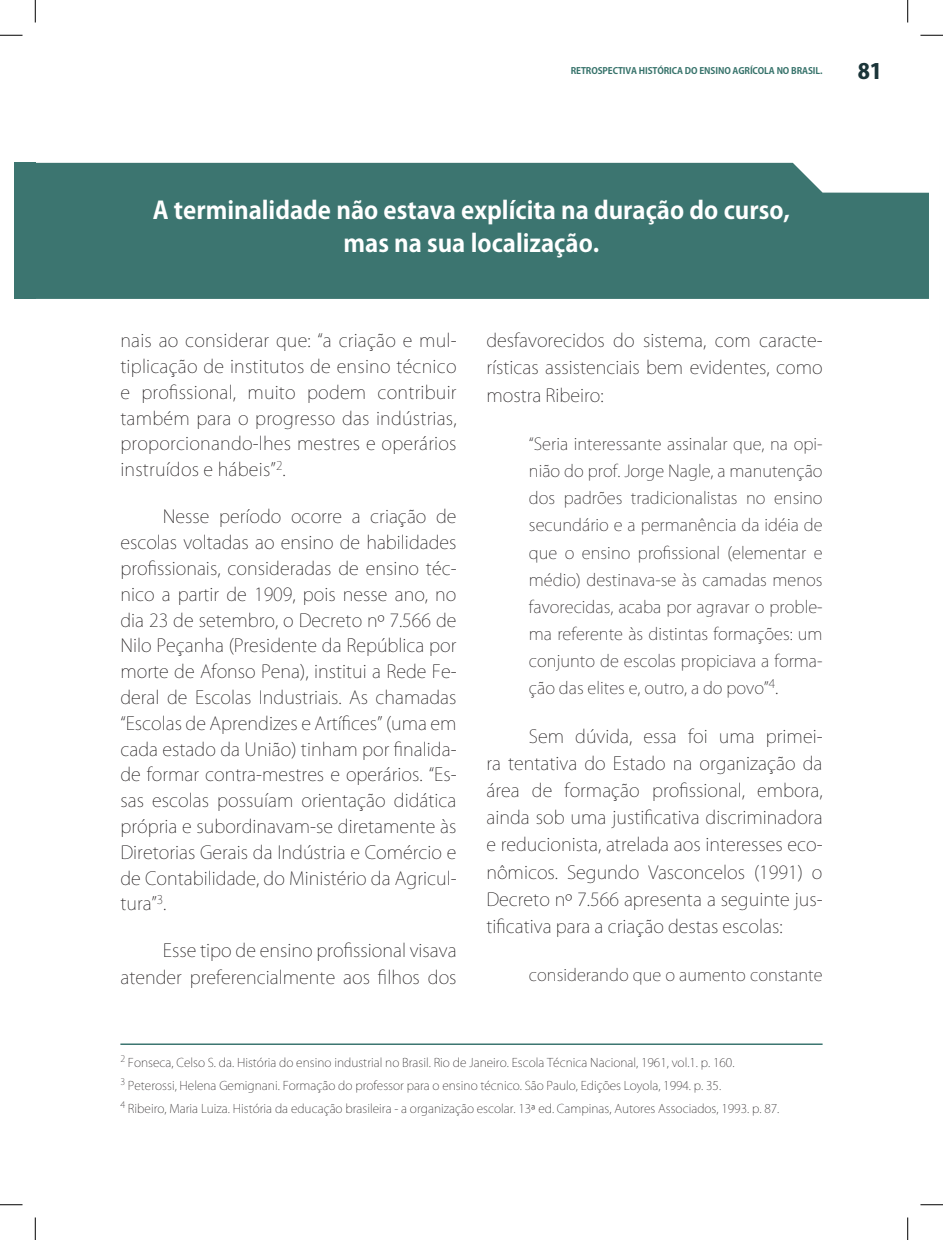
<style>
.page{position:relative;width:943px;height:1240px;background:#fff}
.page>*{position:absolute;margin:0;border:0;box-sizing:border-box;transform-origin:0 0}
.t1{font:700 24px/33px "Koz Go Pro";color:#fff;text-align:center}
.t2{font:800 21px "Koz Go Pro";color:#1b3539}
.t3{font:200 18px/25.8px "Koz Go Pro";color:#231f20;text-align:justify}
.t4{font:200 16.5px/27.2px "Koz Go Pro";color:#231f20;text-align:justify}
.t5{font:200 12px/23px "Koz Go Pro";color:#231f20}
.t6{font:700 9px "Koz Go Pro";letter-spacing:-.01em;color:#37736b}
.s1{font-size:18px}
</style>
<div class="page">
<div style="left:14px;top:163px;width:21px;height:136px;background:#3c7570"></div>
<div style="left:35px;top:163px;width:893px;height:136px;background:#3c7570"></div>
<hr style="left:120px;top:1043px;width:702px;height:2px;background:#3c7570">
<svg style="left:0;top:34px;width:22px;height:1px"></svg>
<svg style="left:920px;top:34px;width:22px;height:1px"></svg>
<svg style="left:34px;top:0;width:1px;height:22px"></svg>
<svg style="left:34px;top:1217px;width:1px;height:23px"></svg>
<svg style="left:908px;top:0;width:1px;height:22px"></svg>
<svg style="left:908px;top:1217px;width:1px;height:23px"></svg>
<svg style="left:0;top:35px;width:22px;height:1px"></svg>
<svg style="left:920px;top:35px;width:22px;height:1px"></svg>
<svg style="left:0;top:1204px;width:22px;height:1px"></svg>
<svg style="left:920px;top:1204px;width:22px;height:1px"></svg>
<svg style="left:35px;top:0;width:1px;height:22px"></svg>
<svg style="left:35px;top:1217px;width:1px;height:23px"></svg>
<svg style="left:907px;top:0;width:1px;height:22px"></svg>
<svg style="left:907px;top:1217px;width:1px;height:23px"></svg>
<p class="t6" style="left:570px;top:65px;width:253px">RETROSPECTIVA HISTÓRICA DO ENSINO AGRÍCOLA NO BRASIL.</p>
<p class="t2" style="left:857px;top:58px;width:26px">81</p>
<h1 class="t1" style="left:153px;top:195px;width:638px">A terminalidade não estava explícita na duração do curso, mas na sua localização.</h1>
<p class="t3" style="left:120px;top:328px;width:337px">nais ao considerar que: “a criação e mul&shy;tiplicação de institutos de ensino técnico e profissional, muito podem contribuir também para o progresso das indústrias, proporcionando-lhes mestres e operários instruídos e hábeis”<sup>2</sup>.</p>
<p class="t3" style="left:120px;top:504px;width:337px;text-indent:43px">Nesse período ocorre a criação de escolas voltadas ao ensino de habilidades profissionais, consideradas de ensino téc&shy;nico a partir de 1909, pois nesse ano, no dia 23 de setembro, o Decreto nº 7.566 de Nilo Peçanha (Presidente da República por morte de Afonso Pena), institui a Rede Fe&shy;deral de Escolas Industriais. As chamadas “Escolas de Aprendizes e Artífices” (uma em cada estado da União) tinham por finalida&shy;de formar contra-mestres e operários. “Es&shy;sas escolas possuíam orientação didática própria e subordinavam-se diretamente às Diretorias Gerais da Indústria e Comércio e de Contabilidade, do Ministério da Agricul&shy;tura”<sup>3</sup>.</p>
<p class="t3" style="left:120px;top:937px;width:337px;line-height:26.2px;text-align:right">Esse tipo de ensino profissional visava atender preferencialmente aos filhos dos</p>
<p class="t3" style="left:486px;top:327px;width:337px;line-height:27.2px">desfavorecidos do sistema, com caracte&shy;rísticas assistenciais bem evidentes, como mostra Ribeiro:</p>
<p class="t4" style="left:528px;top:430px;width:295px">“Seria interessante assinalar que, na opi&shy;nião do prof. Jorge Nagle, a manutenção dos padrões tradicionalistas no ensino secundário e a permanência da idéia de que o ensino profissional (elementar e médio) destinava-se às camadas menos favorecidas, acaba por agravar o proble&shy;ma referente às distintas formações: um conjunto de escolas propiciava a forma&shy;ção das elites e, outro, a do povo”<sup>4</sup><span class="s1">.</span></p>
<p class="t3" style="left:486px;top:722px;width:337px;line-height:27.2px;text-indent:43px">Sem dúvida, essa foi uma primei&shy;ra tentativa do Estado na organização da área de formação profissional, embora, ainda sob uma justificativa discriminadora e reducionista, atrelada aos interesses eco&shy;nômicos. Segundo Vasconcelos (1991) o Decreto nº 7.566 apresenta a seguinte jus&shy;tificativa para a criação destas escolas:</p>
<p class="t4" style="left:528px;top:961px;width:295px">considerando que o aumento constante</p>
<p class="t5" style="left:120px;top:1051px;width:660px"><sup>2</sup> Fonseca, Celso S. da. História do ensino industrial no Brasil. Rio de Janeiro. Escola Técnica Nacional, 1961, vol.1. p. 160.<br><sup>3</sup> Peterossi, Helena Gemignani. Formação do professor para o ensino técnico. São Paulo, Edições Loyola, 1994. p. 35.<br><sup>4</sup> Ribeiro, Maria Luiza. História da educação brasileira - a organização escolar. 13ª ed. Campinas, Autores Associados, 1993. p. 87.</p>
</div>
